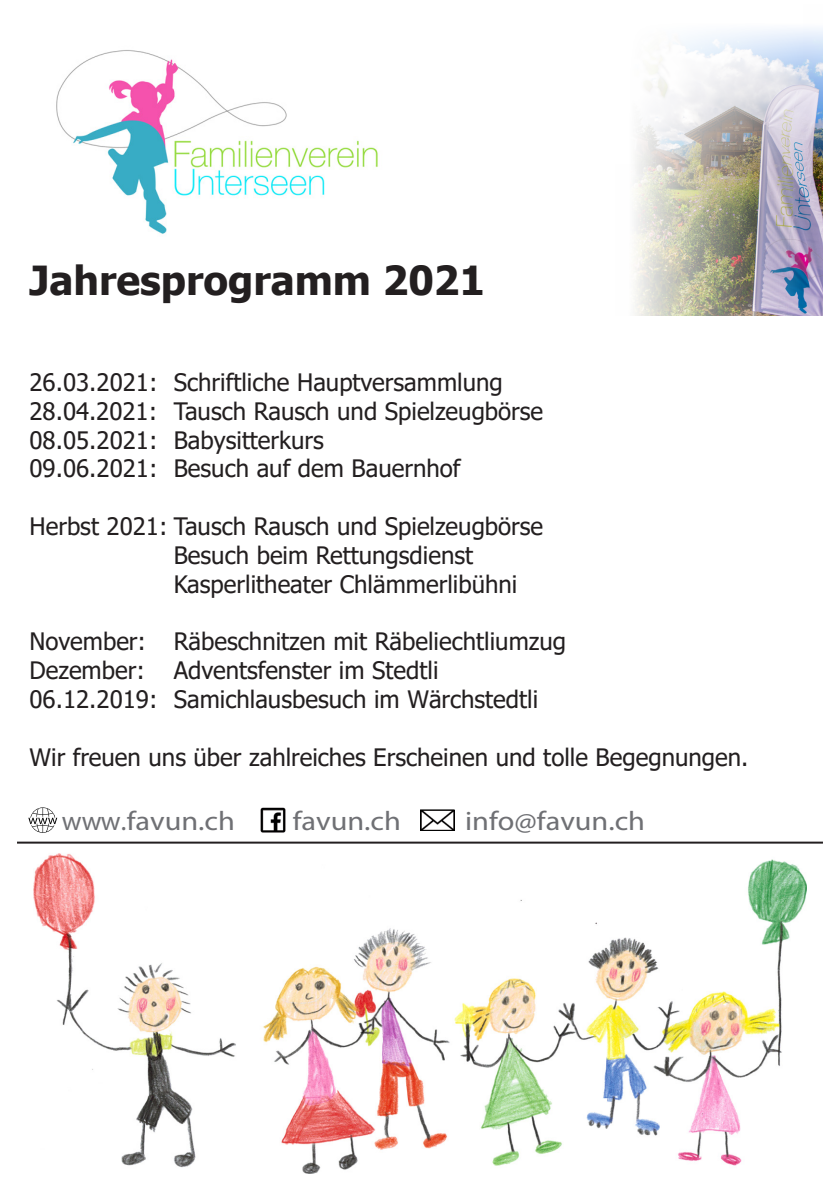
<style>
.page{position:relative;width:840px;height:1191px;background:#fff}
.page>*{position:absolute;margin:0;border:0;box-sizing:border-box;transform-origin:0 0}
.t1{font:700 40px "Tahoma";color:#231f20}
.t2{font:27px "Myriad Pro";color:#6f7074;scale:1.12 1}
.t3{font:27px "Myriad Pro";color:#6f7074}
.t4{font:24px "Tahoma";color:#231f20}
</style>
<div class="page">
<img style="left:56px;top:50px;width:322px;height:184px">
<img style="left:33px;top:822px;width:773px;height:352px">
<hr style="left:17px;top:841px;width:805px;height:2px;background:#231f20">
<svg style="left:28px;top:807px;width:29px;height:26px"></svg>
<img style="left:255px;top:807px;width:35px;height:30px">
<img style="left:255px;top:810px;width:35px;height:20px">
<img style="left:420px;top:809px;width:34px;height:22px">
<img style="left:420px;top:810px;width:34px;height:20px">
<img style="left:635px;top:28px;width:187px;height:287px">
<p class="t1" style="left:29px;top:252px;width:456px">Jahresprogramm 2021</p>
<p class="t4" style="left:29px;top:366px;width:474px">26.03.2021: Schriftliche Hauptversammlung</p>
<p class="t4" style="left:29px;top:395px;width:515px">28.04.2021: Tausch Rausch und Spielzeugbörse</p>
<p class="t4" style="left:29px;top:424px;width:296px">08.05.2021: Babysitterkurs</p>
<p class="t4" style="left:29px;top:452px;width:432px">09.06.2021: Besuch auf dem Bauernhof</p>
<p class="t4" style="left:29px;top:510px;width:515px">Herbst 2021: Tausch Rausch und Spielzeugbörse</p>
<p class="t4" style="left:173px;top:539px;width:301px">Besuch beim Rettungsdienst</p>
<p class="t4" style="left:173px;top:568px;width:345px">Kasperlitheater Chlämmerlibühni</p>
<p class="t4" style="left:29px;top:625px;width:538px">November: Räbeschnitzen mit Räbeliechtliumzug</p>
<p class="t4" style="left:29px;top:654px;width:410px">Dezember: Adventsfenster im Stedtli</p>
<p class="t4" style="left:29px;top:683px;width:510px">06.12.2019: Samichlausbesuch im Wärchstedtli</p>
<p class="t4" style="left:29px;top:740px;width:720px">Wir freuen uns über zahlreiches Erscheinen und tolle Begegnungen.</p>
<p class="t3" style="left:62px;top:804px;width:174px">www.favun.ch</p>
<p class="t2" style="left:292px;top:804px;width:98px">favun.ch</p>
<p class="t2" style="left:465px;top:804px;width:162px">info@favun.ch</p>
</div>
